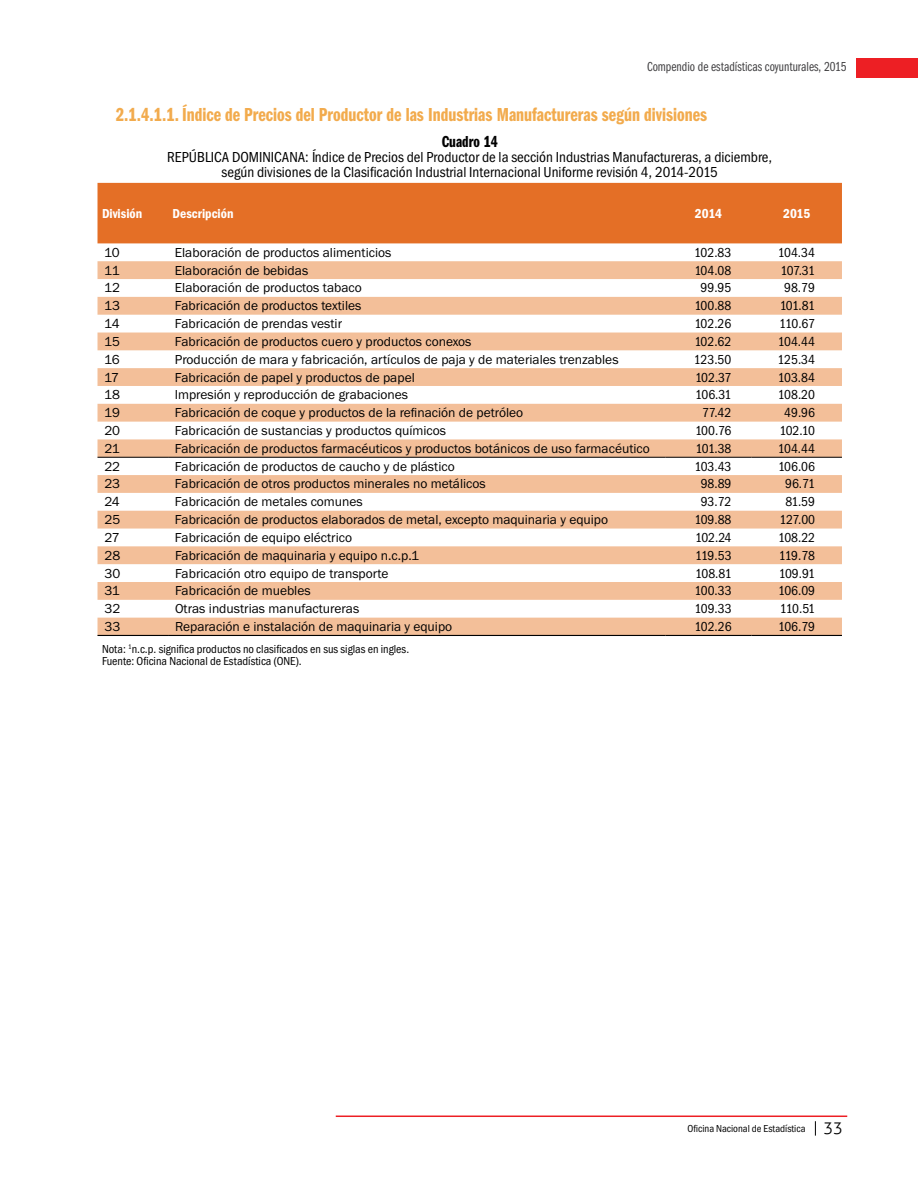
<style>
.page{position:relative;width:918px;height:1188px;background:#fff}
.page>*{position:absolute;margin:0;border:0;box-sizing:border-box;transform-origin:0 0}
.t1{font:19.5px "ITC Franklin Gothic Std Dm Cp";color:#f2ab4d}
.t2{font:16.5px "Franklin Got Itc TOT Dem Com";color:#000}
.t3{font:15px/15px "Franklin Got Itc TOT Boo Con";color:#000;text-align:center}
.t4{font:13.5px "Franklin Got Itc TOT Boo";color:#000}
.t5{font:13.5px "Franklin Got Itc TOT Boo Con";color:#000}
.t6{font:13.5px "Franklin Got Itc TOT Boo Com";color:#414042}
.t7{font:13.5px "Franklin Got Itc TOT Dem Con";color:#fff}
.t8{font:12px/12px "Franklin Got Itc TOT Boo Con";color:#000}
.t9{font:10.5px "Franklin Got Itc TOT Boo Con";color:#000}
.s1{font-family:"Aller";font-weight:300;font-size:16.5px}
</style>
<div class="page">
<div style="left:856px;top:58px;width:62px;height:19px;background:#ed1f24"></div>
<svg style="left:815px;top:1121px;width:1px;height:15px"></svg>
<hr style="left:336px;top:1116px;width:511px;height:1px;background:#ed1f24">
<div style="left:98px;top:183px;width:744px;height:60px;background:#e46f26"></div>
<svg style="left:98px;top:261px;width:744px;height:374px;fill:#f3c3a0"></svg>
<hr style="left:98px;top:635px;width:70px;height:1px;background:#000">
<hr style="left:168px;top:635px;width:497px;height:1px;background:#000">
<hr style="left:665px;top:635px;width:87px;height:1px;background:#000">
<hr style="left:752px;top:635px;width:90px;height:1px;background:#000">
<hr style="left:98px;top:457px;width:70px;height:1px;background:#000">
<hr style="left:168px;top:457px;width:497px;height:1px;background:#000">
<hr style="left:665px;top:457px;width:87px;height:1px;background:#000">
<hr style="left:752px;top:457px;width:90px;height:1px;background:#000">
<p class="t6" style="left:647px;top:59px;width:201px">Compendio de estadísticas coyunturales, 2015</p>
<h1 class="t1" style="left:116px;top:104px;width:593px">2.1.4.1.1. Índice de Precios del Productor de las Industrias Manufactureras según divisiones</h1>
<p class="t2" style="left:442px;top:132px;width:58px">Cuadro 14</p>
<p class="t3" style="left:167px;top:150px;width:606px">REPÚBLICA DOMINICANA: Índice de Precios del Productor de la sección Industrias Manufactureras, a diciembre, según divisiones de la Clasificación Industrial Internacional Uniforme revisión 4, 2014-2015</p>
<p class="t7" style="left:102px;top:205px;width:42px">División</p>
<p class="t7" style="left:173px;top:205px;width:62px">Descripción</p>
<p class="t7" style="left:695px;top:205px;width:28px">2014</p>
<p class="t7" style="left:783px;top:205px;width:29px">2015</p>
<p class="t4" style="left:104px;top:245px;width:17px">10</p>
<p class="t4" style="left:175px;top:245px;width:218px">Elaboración de productos alimenticios</p>
<p class="t5" style="left:694px;top:245px;width:39px">102.83</p>
<p class="t5" style="left:778px;top:245px;width:39px">104.34</p>
<p class="t4" style="left:104px;top:263px;width:17px">11</p>
<p class="t4" style="left:175px;top:263px;width:135px">Elaboración de bebidas</p>
<p class="t5" style="left:694px;top:263px;width:39px">104.08</p>
<p class="t5" style="left:781px;top:263px;width:36px">107.31</p>
<p class="t4" style="left:104px;top:280px;width:17px">12</p>
<p class="t4" style="left:175px;top:280px;width:189px">Elaboración de productos tabaco</p>
<p class="t5" style="left:701px;top:280px;width:32px">99.95</p>
<p class="t5" style="left:784px;top:280px;width:32px">98.79</p>
<p class="t4" style="left:104px;top:298px;width:17px">13</p>
<p class="t4" style="left:175px;top:298px;width:188px">Fabricación de productos textiles</p>
<p class="t5" style="left:694px;top:298px;width:39px">100.88</p>
<p class="t5" style="left:780px;top:298px;width:37px">101.81</p>
<p class="t4" style="left:104px;top:316px;width:17px">14</p>
<p class="t4" style="left:175px;top:316px;width:169px">Fabricación de prendas vestir</p>
<p class="t5" style="left:694px;top:316px;width:39px">102.26</p>
<p class="t5" style="left:779px;top:316px;width:37px">110.67</p>
<p class="t4" style="left:104px;top:334px;width:17px">15</p>
<p class="t4" style="left:175px;top:334px;width:298px">Fabricación de productos cuero y productos conexos</p>
<p class="t5" style="left:694px;top:334px;width:39px">102.62</p>
<p class="t5" style="left:778px;top:334px;width:39px">104.44</p>
<p class="t4" style="left:104px;top:352px;width:17px">16</p>
<p class="t4" style="left:175px;top:352px;width:445px">Producción de mara y fabricación, artículos de paja y de materiales trenzables</p>
<p class="t5" style="left:694px;top:352px;width:39px">123.50</p>
<p class="t5" style="left:778px;top:352px;width:39px">125.34</p>
<p class="t4" style="left:104px;top:370px;width:16px">17</p>
<p class="t4" style="left:175px;top:370px;width:241px">Fabricación de papel y productos de papel</p>
<p class="t5" style="left:695px;top:370px;width:38px">102.37</p>
<p class="t5" style="left:778px;top:370px;width:39px">103.84</p>
<p class="t4" style="left:104px;top:387px;width:17px">18</p>
<p class="t4" style="left:175px;top:387px;width:235px">Impresión y reproducción de grabaciones</p>
<p class="t5" style="left:695px;top:387px;width:38px">106.31</p>
<p class="t5" style="left:778px;top:387px;width:39px">108.20</p>
<p class="t4" style="left:104px;top:405px;width:17px">19</p>
<p class="t4" style="left:175px;top:405px;width:350px">Fabricación de coque y productos de la refinación de petróleo</p>
<p class="t5" style="left:702px;top:405px;width:31px">77.42</p>
<p class="t5" style="left:784px;top:405px;width:32px">49.96</p>
<p class="t4" style="left:104px;top:423px;width:17px">20</p>
<p class="t4" style="left:175px;top:423px;width:273px">Fabricación de sustancias y productos químicos</p>
<p class="t5" style="left:695px;top:423px;width:38px">100.76</p>
<p class="t5" style="left:779px;top:423px;width:37px">102.10</p>
<p class="t4" style="left:104px;top:441px;width:17px">21</p>
<p class="t4" style="left:175px;top:441px;width:477px">Fabricación de productos farmacéuticos y productos botánicos de uso farmacéutico</p>
<p class="t5" style="left:695px;top:441px;width:37px">101.38</p>
<p class="t5" style="left:778px;top:441px;width:39px">104.44</p>
<p class="t4" style="left:104px;top:459px;width:17px">22</p>
<p class="t4" style="left:175px;top:459px;width:281px">Fabricación de productos de caucho y de plástico</p>
<p class="t5" style="left:694px;top:459px;width:39px">103.43</p>
<p class="t5" style="left:778px;top:459px;width:39px">106.06</p>
<p class="t4" style="left:104px;top:477px;width:17px">23</p>
<p class="t4" style="left:175px;top:477px;width:312px">Fabricación de otros productos minerales no metálicos</p>
<p class="t5" style="left:701px;top:476px;width:32px">98.89</p>
<p class="t5" style="left:785px;top:476px;width:31px">96.71</p>
<p class="t4" style="left:104px;top:494px;width:17px">24</p>
<p class="t4" style="left:175px;top:494px;width:189px">Fabricación de metales comunes</p>
<p class="t5" style="left:701px;top:494px;width:32px">93.72</p>
<p class="t5" style="left:785px;top:494px;width:31px">81.59</p>
<p class="t4" style="left:104px;top:512px;width:17px">25</p>
<p class="t4" style="left:175px;top:512px;width:435px">Fabricación de productos elaborados de metal, excepto maquinaria y equipo</p>
<p class="t5" style="left:694px;top:512px;width:39px">109.88</p>
<p class="t5" style="left:779px;top:512px;width:37px">127.00</p>
<p class="t4" style="left:104px;top:530px;width:17px">27</p>
<p class="t4" style="left:175px;top:530px;width:179px">Fabricación de equipo eléctrico</p>
<p class="t5" style="left:695px;top:530px;width:38px">102.24</p>
<p class="t5" style="left:778px;top:530px;width:39px">108.22</p>
<p class="t4" style="left:104px;top:548px;width:17px">28</p>
<p class="t4" style="left:175px;top:548px;width:246px">Fabricación de maquinaria y equipo n.c.p.1</p>
<p class="t5" style="left:695px;top:548px;width:38px">119.53</p>
<p class="t5" style="left:779px;top:548px;width:38px">119.78</p>
<p class="t4" style="left:104px;top:566px;width:17px">30</p>
<p class="t4" style="left:175px;top:566px;width:215px">Fabricación otro equipo de transporte</p>
<p class="t5" style="left:695px;top:566px;width:38px">108.81</p>
<p class="t5" style="left:779px;top:566px;width:38px">109.91</p>
<p class="t4" style="left:104px;top:583px;width:17px">31</p>
<p class="t4" style="left:175px;top:583px;width:137px">Fabricación de muebles</p>
<p class="t5" style="left:695px;top:583px;width:39px">100.33</p>
<p class="t5" style="left:778px;top:583px;width:39px">106.09</p>
<p class="t4" style="left:104px;top:601px;width:17px">32</p>
<p class="t4" style="left:175px;top:601px;width:186px">Otras industrias manufactureras</p>
<p class="t5" style="left:695px;top:601px;width:39px">109.33</p>
<p class="t5" style="left:780px;top:601px;width:37px">110.51</p>
<p class="t4" style="left:104px;top:619px;width:17px">33</p>
<p class="t4" style="left:175px;top:619px;width:279px">Reparación e instalación de maquinaria y equipo</p>
<p class="t5" style="left:695px;top:619px;width:39px">102.26</p>
<p class="t5" style="left:778px;top:619px;width:39px">106.79</p>
<p class="t8" style="left:102px;top:643px;width:309px">Nota: <sup>1</sup>n.c.p. significa productos no clasificados en sus siglas en ingles.<br>Fuente: Oficina Nacional de Estadística (ONE).</p>
<p class="t9" style="left:688px;top:1122px;width:157px">Oficina Nacional de Estadística <span class="s1">33</span></p>
</div>
